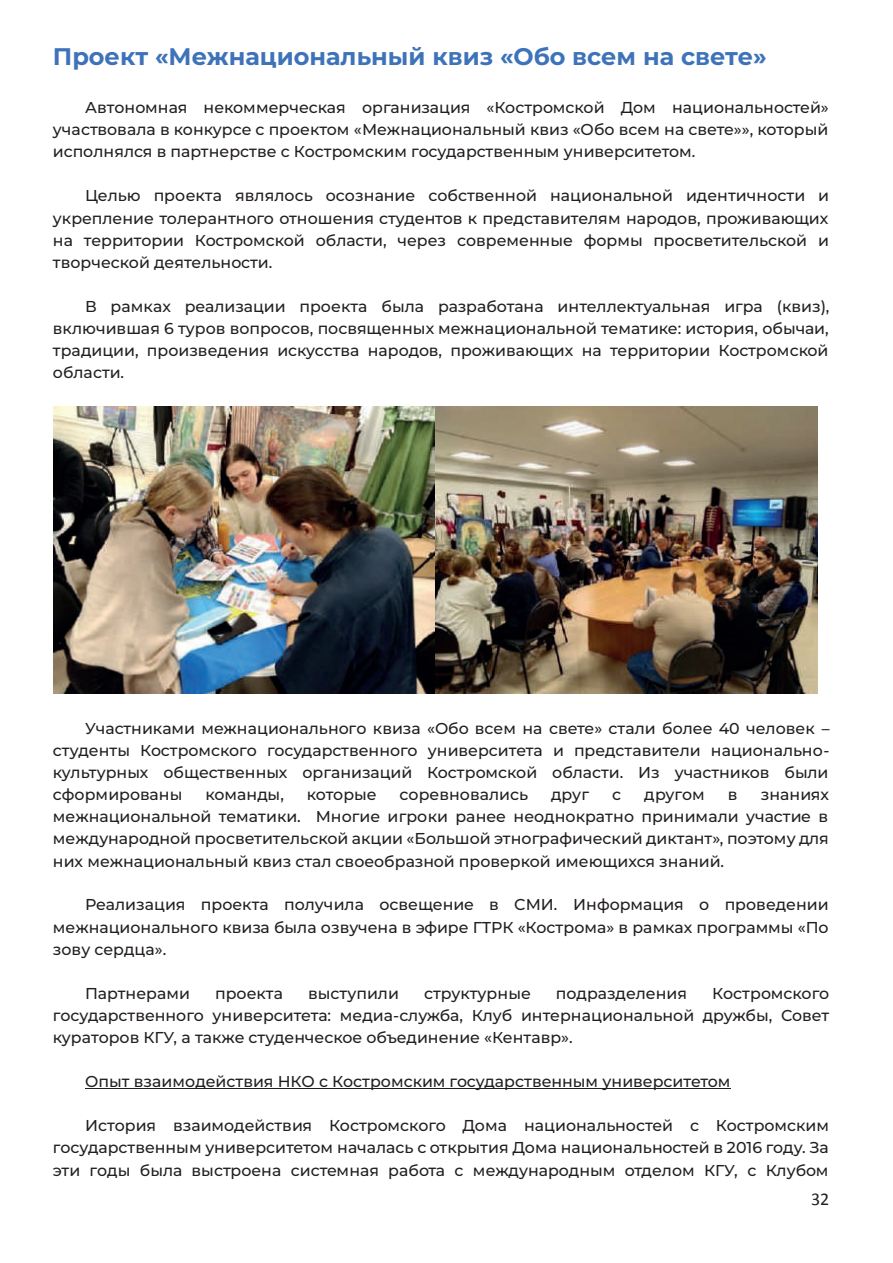
<style>
.page{position:relative;width:893px;height:1263px;background:#fff}
.page>*{position:absolute;margin:0;border:0;box-sizing:border-box;transform-origin:0 0}
.t1{font:700 24px "Montserrat";color:#3e73b9}
.t2{font:18px "Calibri";color:#231f20}
.t3{font:500 15.75px/22.2px "Montserrat";color:#231f20;text-align:justify}
</style>
<div class="page">
<hr style="left:85px;top:1088px;width:646px;height:1px;background:#231f20">
<img style="left:53px;top:407px;width:764px;height:286px">
<h1 class="t1" style="left:53px;top:42px;width:715px">Проект «Межнациональный квиз «Обо всем на свете»</h1>
<p class="t3" style="left:53px;top:97px;width:777px;text-indent:32px">Автономная некоммерческая организация «Костромской Дом национальностей» участвовала в конкурсе с проектом «Межнациональный квиз «Обо всем на свете»», который исполнялся в партнерстве с Костромским государственным университетом.</p>
<p class="t3" style="left:53px;top:185px;width:778px;text-indent:32px">Целью проекта являлось осознание собственной национальной идентичности и укрепление толерантного отношения студентов к представителям народов, проживающих на территории Костромской области, через современные формы просветительской и творческой деятельности.</p>
<p class="t3" style="left:53px;top:295px;width:778px;text-indent:32px">В рамках реализации проекта была разработана интеллектуальная игра (квиз), включившая 6 туров вопросов, посвященных межнациональной тематике: история, обычаи, традиции, произведения искусства народов, проживающих на территории Костромской области.</p>
<p class="t3" style="left:53px;top:717px;width:778px;text-indent:32px">Участниками межнационального квиза «Обо всем на свете» стали более 40 человек – студенты Костромского государственного университета и представители национально&shy;культурных общественных организаций Костромской области. Из участников были сформированы</p>
<p class="t3" style="left:53px;top:783px;width:778px;text-indent:708px">знаниях межнациональной тематики. Многие игроки ранее неоднократно принимали участие в международной просветительской акции «Большой этнографический диктант», поэтому для них межнациональный квиз стал своеобразной проверкой имеющихся знаний.</p>
<p class="t3" style="left:53px;top:894px;width:777px;text-indent:32px">Реализация проекта получила освещение в СМИ. Информация о проведении межнационального квиза была озвучена в эфире ГТРК «Кострома» в рамках программы «По зову сердца».</p>
<p class="t3" style="left:85px;top:982px;width:106px">Партнерами</p>
<p class="t3" style="left:215px;top:982px;width:69px">проекта</p>
<p class="t3" style="left:308px;top:982px;width:92px">выступили</p>
<p class="t3" style="left:424px;top:982px;width:108px">структурные</p>
<p class="t3" style="left:556px;top:982px;width:133px">подразделения</p>
<p class="t3" style="left:205px;top:783px;width:80px">команды,</p>
<p class="t3" style="left:307px;top:783px;width:71px">которые</p>
<p class="t3" style="left:400px;top:783px;width:130px">соревновались</p>
<p class="t3" style="left:551px;top:783px;width:40px">друг</p>
<p class="t3" style="left:612px;top:783px;width:10px">с</p>
<p class="t3" style="left:644px;top:783px;width:62px">другом</p>
<p class="t3" style="left:728px;top:783px;width:11px">в</p>
<p class="t3" style="left:53px;top:982px;width:778px;text-indent:659px">Костромского государственного университета: медиа-служба, Клуб интернациональной дружбы, Совет кураторов КГУ, а также студенческое объединение «Кентавр».</p>
<p class="t3" style="left:85px;top:1070px;width:647px">Опыт взаимодействия НКО с Костромским государственным университетом</p>
<p class="t3" style="left:53px;top:1115px;width:777px;text-indent:32px">История взаимодействия Костромского Дома национальностей с Костромским государственным университетом началась с открытия Дома национальностей в 2016 году. За эти годы была выстроена системная работа с международным отделом КГУ, с Клубом</p>
<p class="t2" style="left:811px;top:1192px;width:20px">32</p>
</div>
